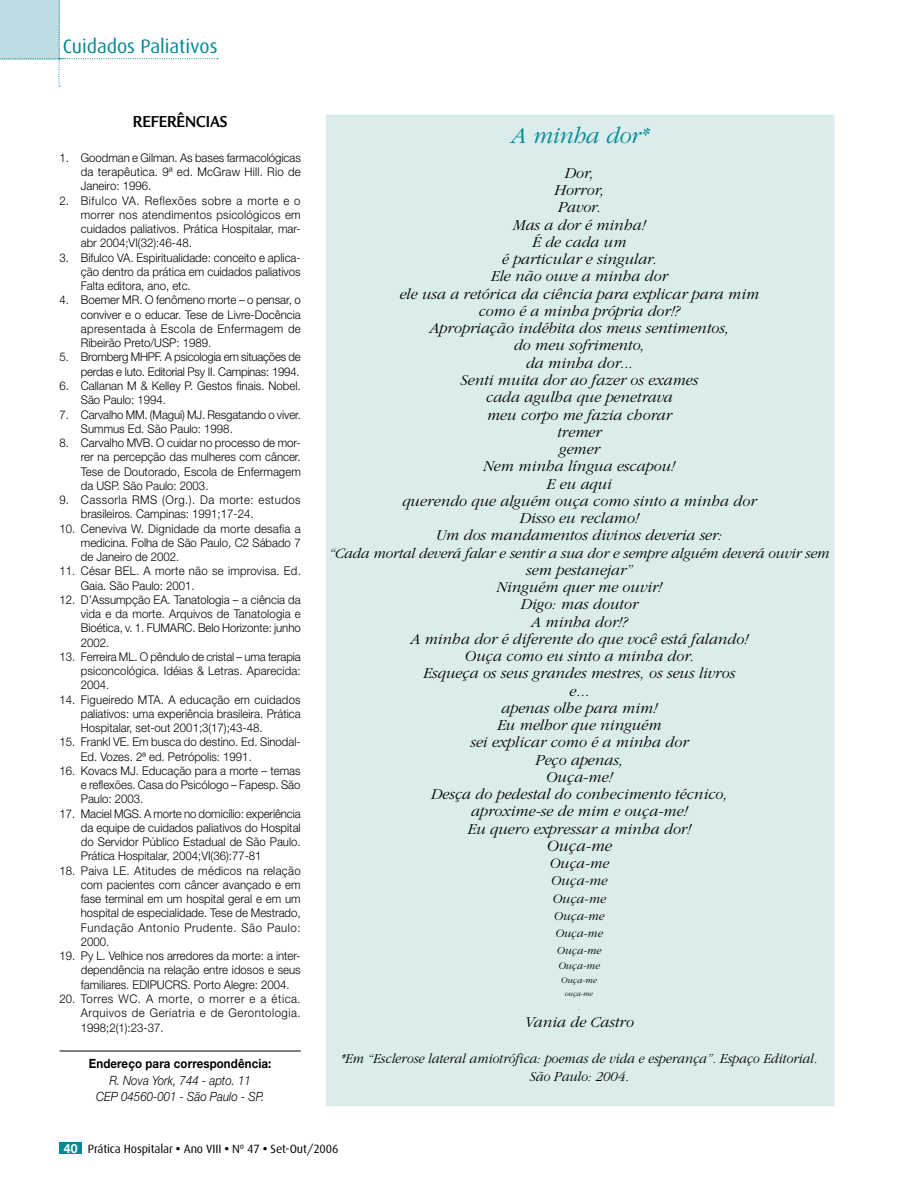
<style>
.page{position:relative;width:915px;height:1191px;background:#fff}
.page>*{position:absolute;margin:0;border:0;box-sizing:border-box;transform-origin:0 0}
.t1{font:italic 300 24px "Garamond";letter-spacing:-.025em;color:#008997}
.t2{font:19.5px "Dax";color:#008997}
.t3{font:700 17.25px "Legacy Sans";color:#000;scale:.85 1}
.t4{font:italic 300 16.5px "Garamond";color:#000}
.t5{font:italic 300 15.75px/17.2px "Garamond";color:#000;text-align:center}
.t6{font:italic 300 15px "Garamond";letter-spacing:-.01em;color:#000}
.t7{font:italic 300 14.25px/18px "Garamond";color:#000;text-align:center;scale:.95 1}
.t8{font:italic 300 14.25px "Garamond";color:#000}
.t9{font:italic 300 13.5px "Garamond";color:#000}
.t10{font:italic 300 12.75px/16.5px "Helvetica Neue";color:#000;text-align:center;scale:.9 1}
.t11{font:700 12.75px "Helvetica Neue";letter-spacing:.01em;color:#000;scale:.9 1}
.t12{font:italic 300 12.75px "Garamond";color:#000}
.t13{font:300 12px/14.2px "Helvetica Neue";color:#000;text-align:justify;scale:.95 1}
.t14{font:300 12px/14.2px "Helvetica Neue";letter-spacing:-.02em;color:#000;text-align:right;scale:.95 1}
.t15{font:300 12px/14.2px "Helvetica Neue";letter-spacing:.02em;color:#000;scale:.95 1}
.t16{font:12px "Dax";letter-spacing:-.01em;color:#000}
.t17{font:italic 300 12px "Garamond";color:#000}
.t18{font:italic 300 11.25px "Garamond";color:#000}
.t19{font:italic 300 10.5px "Garamond";color:#000}
.t20{font:italic 300 9px "Garamond";color:#000}
.t21{font:italic 300 7.5px/13.5px "Garamond";color:#000;text-align:center}
.s1{font-family:"Helvetica Neue";font-weight:700;font-size:12.75px;color:#fff}
.s2{font-weight:700}
</style>
<div class="page">
<svg style="left:0;top:0;width:218px;height:86px"></svg>
<div style="left:60px;top:1142px;width:22px;height:11px;background:#008997"></div>
<div style="left:326px;top:115px;width:507px;height:990px;background:#dbeced"></div>
<hr style="left:60px;top:1050px;width:240px;height:1px;background:#000">
<h2 class="t2" style="left:63px;top:35px;width:156px">Cuidados Paliativos</h2>
<h3 class="t3" style="left:133px;top:112px;width:113px">REFERÊNCIAS</h3>
<p class="t13" style="left:81px;top:150px;width:233px;text-indent:-21px">1. Goodman e Gilman. As bases farmacológicas da terapêutica. 9ª ed. McGraw Hill. Rio de Janeiro: 1996.</p>
<p class="t13" style="left:81px;top:193px;width:233px;text-indent:-21px">2. Bifulco VA. Reflexões sobre a morte e o morrer nos atendimentos psicológicos em cuidados paliativos. Prática Hospitalar, mar&shy;abr 2004;VI(32):46-48.</p>
<p class="t13" style="left:81px;top:250px;width:233px;text-indent:-21px">3. Bifulco VA. Espiritualidade: conceito e aplica&shy;ção dentro da prática em cuidados paliativos Falta editora, ano, etc.</p>
<p class="t13" style="left:81px;top:293px;width:233px;text-indent:-21px">4. Boemer MR. O fenômeno morte – o pensar, o conviver e o educar. Tese de Livre-Docência apresentada à Escola de Enfermagem de Ribeirão Preto/USP: 1989.</p>
<p class="t14" style="left:60px;top:350px;width:255px">5. Bromberg MHPF. A psicologia em situações de perdas e luto. Editorial Psy II. Campinas: 1994.</p>
<p class="t13" style="left:81px;top:378px;width:233px;text-indent:-21px">6. Callanan M &amp; Kelley P. Gestos finais. Nobel.<br>São Paulo: 1994.</p>
<p class="t13" style="left:81px;top:407px;width:233px;text-indent:-21px">7. Carvalho MM. (Magui) MJ. Resgatando o viver.<br>Summus Ed. São Paulo: 1998.</p>
<p class="t13" style="left:81px;top:435px;width:233px;text-indent:-21px">8. Carvalho MVB. O cuidar no processo de mor&shy;rer na percepção das mulheres com câncer.<br>Tese de Doutorado, Escola de Enfermagem da USP. São Paulo: 2003.</p>
<p class="t15" style="left:81px;top:492px;width:233px;text-indent:-21px">9. Cassorla RMS (Org.). Da morte: estudos brasileiros. Campinas: 1991;17-24.</p>
<p class="t13" style="left:81px;top:521px;width:233px;text-indent:-21px">10. Ceneviva W. Dignidade da morte desafia a medicina. Folha de São Paulo, C2 Sábado 7 de Janeiro de 2002.</p>
<p class="t13" style="left:81px;top:563px;width:233px;text-indent:-21px">11. César BEL. A morte não se improvisa. Ed.<br>Gaia. São Paulo: 2001.</p>
<p class="t13" style="left:81px;top:592px;width:233px;text-indent:-21px">12. D’Assumpção EA. Tanatologia – a ciência da vida e da morte. Arquivos de Tanatologia e Bioética, v. 1. FUMARC. Belo Horizonte: junho 2002.</p>
<p class="t13" style="left:81px;top:649px;width:233px;text-indent:-21px">13. Ferreira ML. O pêndulo de cristal – uma terapia psiconcológica. Idéias &amp; Letras. Aparecida:<br>2004.</p>
<p class="t13" style="left:81px;top:692px;width:233px;text-indent:-21px">14. Figueiredo MTA. A educação em cuidados paliativos: uma experiência brasileira. Prática Hospitalar, set-out 2001;3(17);43-48.</p>
<p class="t13" style="left:81px;top:734px;width:233px;text-indent:-21px">15. Frankl VE. Em busca do destino. Ed. Sinodal-<br>Ed. Vozes. 2ª ed. Petrópolis: 1991.</p>
<p class="t13" style="left:81px;top:763px;width:233px;text-indent:-21px">16. Kovacs MJ. Educação para a morte – temas e reflexões. Casa do Psicólogo – Fapesp. São Paulo: 2003.</p>
<p class="t13" style="left:81px;top:806px;width:233px;text-indent:-21px">17. Maciel MGS. A morte no domicílio: experiência da equipe de cuidados paliativos do Hospital do Servidor Público Estadual de São Paulo.<br>Prática Hospitalar, 2004;VI(36):77-81</p>
<p class="t13" style="left:81px;top:863px;width:233px;text-indent:-21px">18. Paiva LE. Atitudes de médicos na relação com pacientes com câncer avançado e em fase terminal em um hospital geral e em um hospital de especialidade. Tese de Mestrado, Fundação Antonio Prudente. São Paulo:<br>2000.</p>
<p class="t13" style="left:81px;top:948px;width:233px;text-indent:-21px">19. Py L. Velhice nos arredores da morte: a inter&shy;dependência na relação entre idosos e seus familiares. EDIPUCRS. Porto Alegre: 2004.</p>
<p class="t13" style="left:81px;top:991px;width:233px;text-indent:-21px">20. Torres WC. A morte, o morrer e a ética.<br>Arquivos de Geriatria e de Gerontologia.<br>1998;2(1):23-37.</p>
<p class="t11" style="left:89px;top:1055px;width:204px">Endereço para correspondência:</p>
<p class="t10" style="left:96px;top:1071px;width:188px">R. Nova York, 744 - apto. 11<br>CEP 04560-001 - São Paulo - SP.</p>
<h1 class="t1" style="left:509px;top:123px;width:139px">A minha dor*</h1>
<p class="t5" style="left:398px;top:164px;width:361px">Dor,<br>Horror,<br>Pavor.<br>Mas a dor é minha!<br>É de cada um<br>é particular e singular.<br>Ele não ouve a minha dor<br>ele usa a retórica da ciência para explicar para mim como é a minha própria dor!?<br>Apropriação indébita dos meus sentimentos,<br>do meu sofrimento,<br>da minha dor...<br>Senti muita dor ao fazer os exames<br>cada agulha que penetrava<br>meu corpo me fazia chorar<br>tremer<br>gemer<br>Nem minha língua escapou!<br>E eu aqui<br>querendo que alguém ouça como sinto a minha dor<br>Disso eu reclamo!<br>Um dos mandamentos divinos deveria ser:</p>
<p class="t6" style="left:328px;top:545px;width:502px">“Cada mortal deverá falar e sentir a sua dor e sempre alguém deverá ouvir sem</p>
<p class="t5" style="left:409px;top:561px;width:340px">sem pestanejar”<br>Ninguém quer me ouvir!<br>Digo: mas doutor<br>A minha dor!?<br>A minha dor é diferente do que você está falando!<br>Ouça como eu sinto a minha dor.<br>Esqueça os seus grandes mestres, os seus livros<br>e...<br>apenas olhe para mim!<br>Eu melhor que ninguém<br>sei explicar como é a minha dor<br>Peço apenas,<br>Ouça-me!<br>Desça do pedestal do conhecimento técnico, aproxime-se de mim e ouça-me!<br>Eu quero expressar a minha dor!</p>
<h3 class="t4" style="left:545px;top:837px;width:67px">Ouça-me</h3>
<p class="t6" style="left:548px;top:855px;width:61px">Ouça-me</p>
<p class="t8" style="left:550px;top:873px;width:58px">Ouça-me</p>
<p class="t9" style="left:551px;top:891px;width:55px">Ouça-me</p>
<p class="t12" style="left:553px;top:909px;width:52px">Ouça-me</p>
<p class="t17" style="left:554px;top:927px;width:49px">Ouça-me</p>
<p class="t18" style="left:556px;top:944px;width:46px">Ouça-me</p>
<p class="t19" style="left:557px;top:960px;width:43px">Ouça-me</p>
<p class="t20" style="left:560px;top:975px;width:37px">Ouça-me</p>
<p class="t21" style="left:564px;top:987px;width:30px">ouça-me .</p>
<h3 class="t5" style="left:523px;top:1013px;width:111px">Vania de Castro</h3>
<p class="t7" style="left:340px;top:1049px;width:503px">*Em “Esclerose lateral amiotrófica: poemas de vida e esperança”. Espaço Editorial.<br>São Paulo: 2004.</p>
<p class="t16" style="left:64px;top:1141px;width:276px"><span class="s1">40</span> Prática Hospitalar <span class="s2">•</span> Ano VIII <span class="s2">•</span> Nº 47 <span class="s2">•</span> Set-Out/2006</p>
</div>
